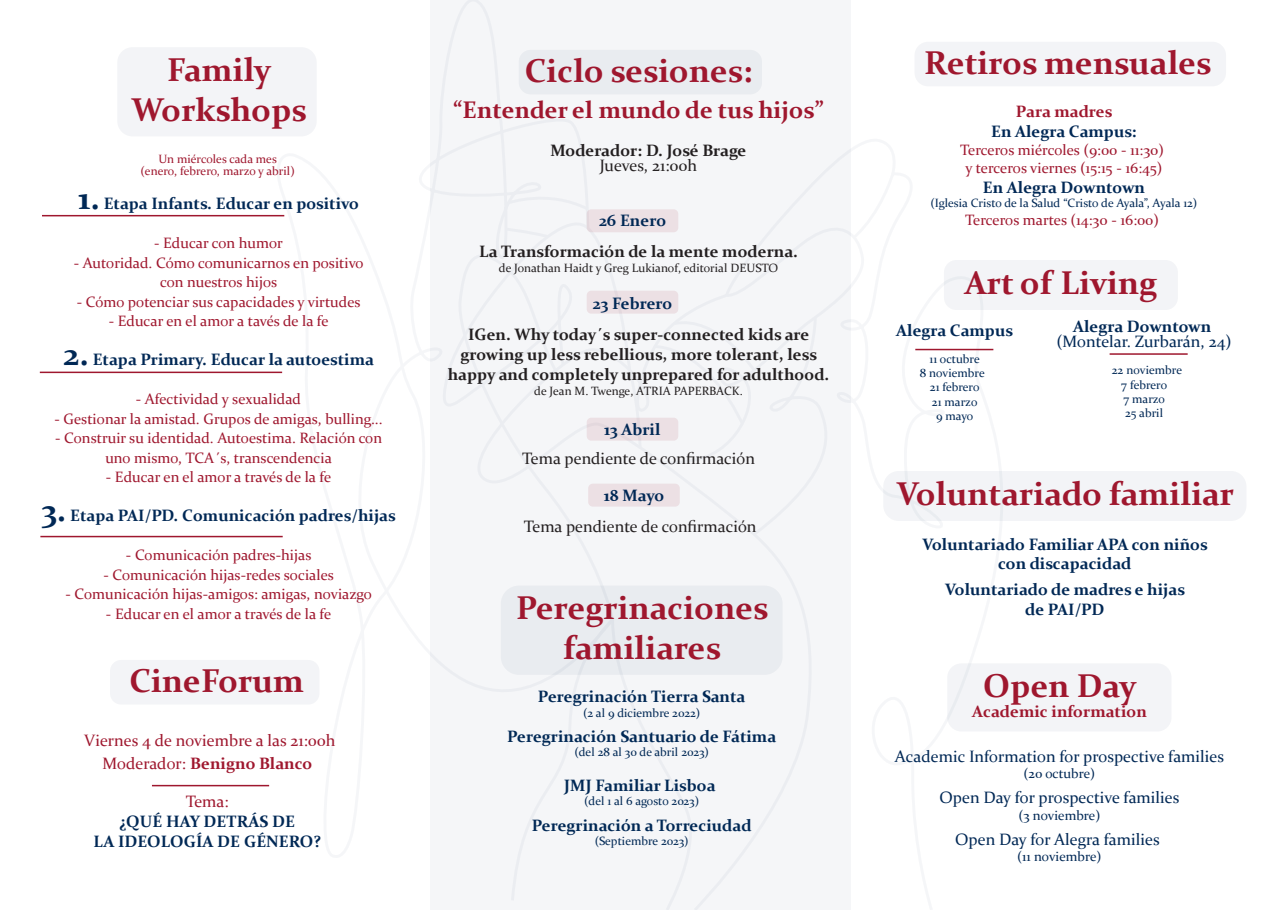
<style>
.page{position:relative;width:1280px;height:910px;background:#fff}
.page>*{position:absolute;margin:0;border:0;box-sizing:border-box;transform-origin:0 0}
.t1{font:700 33px/39.6px "Constantia";color:#9f172e;text-align:center}
.t2{font:700 24px "Constantia";color:#9f172e}
.t3{font:700 16.5px/19.8px "Constantia";color:#002855;text-align:center}
.t4{font:700 16.5px/19.8px "Constantia";color:#231f20;text-align:center}
.t5{font:16.5px "Constantia";color:#002855}
.t6{font:16.5px "Constantia";color:#231f20}
.t7{font:700 16.5px "Constantia";color:#9f172e}
.t8{font:16.5px "Constantia";color:#9f172e}
.t9{font:15px/19.5px "Constantia";color:#9f172e;text-align:center}
.t10{font:13.5px "Constantia";color:#002855}
.t11{font:12px/14.4px "Constantia";color:#002855;text-align:center}
.t12{font:12px "Constantia";color:#231f20}
.t13{font:12px/12px "Constantia";color:#9f172e;text-align:center}
.s1{font-size:33px}
.s2{font-weight:400}
</style>
<div class="page">
<div style="left:429px;top:0;width:421px;height:910px;background:#f5f6f8"></div>
<div style="left:117px;top:47px;width:200px;height:89px;background:#f3f4f7;border-radius:15px"></div>
<div style="left:110px;top:660px;width:209px;height:45px;background:#f3f4f7;border-radius:11px"></div>
<hr style="left:42px;top:215px;width:242px;height:1px;background:#9f172e">
<hr style="left:40px;top:372px;width:242px;height:1px;background:#9f172e">
<hr style="left:40px;top:536px;width:243px;height:1px;background:#9f172e">
<div style="left:519px;top:50px;width:243px;height:44px;background:#e9ecf0;border-radius:12px"></div>
<div style="left:501px;top:586px;width:282px;height:89px;background:#e9ecf0;border-radius:18px"></div>
<div style="left:883px;top:471px;width:363px;height:50px;background:#f3f4f7;border-radius:15px"></div>
<div style="left:947px;top:663px;width:224px;height:69px;background:#f3f4f7;border-radius:14px"></div>
<hr style="left:152px;top:785px;width:117px;height:1px;background:#9f172e">
<div style="left:944px;top:260px;width:234px;height:50px;background:#f3f4f7;border-radius:12px"></div>
<hr style="left:915px;top:349px;width:78px;height:1px;background:#9f172e">
<hr style="left:1109px;top:353px;width:79px;height:2px;background:#9f172e">
<div style="left:587px;top:209px;width:91px;height:23px;background:#ece0e4;border-radius:5px"></div>
<div style="left:587px;top:291px;width:91px;height:23px;background:#ece0e4;border-radius:5px"></div>
<div style="left:587px;top:418px;width:91px;height:23px;background:#ece0e4;border-radius:5px"></div>
<div style="left:588px;top:484px;width:92px;height:23px;background:#ece0e4;border-radius:5px"></div>
<div style="left:914px;top:42px;width:312px;height:44px;background:#f3f4f7;border-radius:14px"></div>
<h1 class="t1" style="left:132px;top:48px;width:177px">Family<br>Workshops</h1>
<p class="t13" style="left:141px;top:152px;width:156px">Un miércoles cada mes (enero, febrero, marzo y abril)</p>
<p class="t3" style="left:78px;top:193px;width:282px"><span class="s1">1.</span> Etapa Infants. Educar en positivo</p>
<p class="t9" style="left:154px;top:233px;width:130px">- Educar con humor</p>
<p class="t9" style="left:74px;top:252px;width:291px">- Autoridad. Cómo comunicarnos en positivo con nuestros hijos</p>
<p class="t9" style="left:77px;top:291px;width:285px">- Cómo potenciar sus capacidades y virtudes</p>
<p class="t9" style="left:109px;top:311px;width:221px">- Educar en el amor a tavés de la fe</p>
<p class="t3" style="left:63px;top:349px;width:312px"><span class="s1">2.</span> Etapa Primary. Educar la autoestima</p>
<p class="t9" style="left:136px;top:389px;width:167px">- Afectividad y sexualidad</p>
<p class="t9" style="left:54px;top:408px;width:330px">- Gestionar la amistad. Grupos de amigas, bulling...</p>
<p class="t9" style="left:55px;top:428px;width:329px">- Construir su identidad. Autoestima. Relación con uno mismo, TCA´s, transcendencia</p>
<p class="t9" style="left:106px;top:467px;width:227px">- Educar en el amor a través de la fe</p>
<p class="t3" style="left:42px;top:505px;width:355px"><span class="s1">3.</span> Etapa PAI/PD. Comunicación padres/hijas</p>
<p class="t9" style="left:126px;top:545px;width:187px">- Comunicación padres-hijas</p>
<p class="t9" style="left:103px;top:564px;width:232px">- Comunicación hijas-redes sociales</p>
<p class="t9" style="left:65px;top:584px;width:308px">- Comunicación hijas-amigos: amigas, noviazgo</p>
<p class="t9" style="left:106px;top:603px;width:227px">- Educar en el amor a través de la fe</p>
<h1 class="t1" style="left:129px;top:660px;width:176px">CineForum</h1>
<p class="t8" style="left:84px;top:729px;width:253px">Viernes 4 de noviembre a las 21:00h</p>
<p class="t7" style="left:103px;top:752px;width:211px"><span class="s2">Moderador:</span> Benigno Blanco</p>
<p class="t8" style="left:186px;top:790px;width:45px">Tema:</p>
<p class="t3" style="left:93px;top:811px;width:229px">¿QUÉ HAY DETRÁS DE<br>LA IDEOLOGÍA DE GÉNERO?</p>
<h1 class="t1" style="left:525px;top:49px;width:229px">Ciclo sesiones:</h1>
<h2 class="t2" style="left:453px;top:94px;width:372px">“Entender el mundo de tus hijos”</h2>
<p class="t4" style="left:550px;top:140px;width:198px">Moderador: D. José Brage</p>
<p class="t6" style="left:600px;top:154px;width:99px">Jueves, 21:00h</p>
<p class="t3" style="left:599px;top:210px;width:69px">26 Enero</p>
<p class="t4" style="left:479px;top:241px;width:320px">La Transformación de la mente moderna.</p>
<p class="t12" style="left:499px;top:260px;width:281px">de Jonathan Haidt y Greg Lukianof, editorial DEUSTO</p>
<p class="t3" style="left:593px;top:293px;width:81px">23 Febrero</p>
<p class="t4" style="left:448px;top:324px;width:383px">IGen. Why today´s super-connected kids are growing up less rebellious, more tolerant, less happy and completely unprepared for adulthood.</p>
<p class="t12" style="left:534px;top:382px;width:210px">de Jean M. Twenge, ATRIA PAPERBACK.</p>
<p class="t3" style="left:604px;top:418px;width:58px">13 Abril</p>
<p class="t6" style="left:522px;top:447px;width:234px">Tema pendiente de confirmación</p>
<p class="t3" style="left:604px;top:484px;width:62px">18 Mayo</p>
<p class="t6" style="left:524px;top:515px;width:234px">Tema pendiente de confirmación</p>
<h1 class="t1" style="left:516px;top:587px;width:254px">Peregrinaciones familiares</h1>
<p class="t3" style="left:538px;top:686px;width:209px">Peregrinación Tierra Santa</p>
<p class="t11" style="left:583px;top:705px;width:119px">(2 al 9 diciembre 2022)</p>
<p class="t3" style="left:507px;top:726px;width:271px">Peregrinación Santuario de Fátima</p>
<p class="t11" style="left:574px;top:745px;width:136px">(del 28 al 30 de abril 2023)</p>
<p class="t3" style="left:564px;top:774px;width:153px">JMJ Familiar Lisboa</p>
<p class="t11" style="left:584px;top:793px;width:117px">(del 1 al 6 agosto 2023)</p>
<p class="t3" style="left:532px;top:814px;width:221px">Peregrinación a Torreciudad</p>
<p class="t11" style="left:595px;top:833px;width:96px">(Septiembre 2023)</p>
<h1 class="t1" style="left:924px;top:41px;width:289px">Retiros mensuales</h1>
<p class="t7" style="left:1016px;top:100px;width:98px">Para madres</p>
<p class="t3" style="left:991px;top:121px;width:147px">En Alegra Campus:</p>
<p class="t9" style="left:960px;top:140px;width:205px;line-height:18px">Terceros miércoles (9:00 - 11:30) y terceros viernes (15:15 - 16:45)</p>
<p class="t3" style="left:983px;top:176px;width:164px">En Alegra Downtown</p>
<p class="t11" style="left:930px;top:195px;width:268px">(Iglesia Cristo de la Salud “Cristo de Ayala”, Ayala 12)</p>
<p class="t9" style="left:965px;top:210px;width:195px">Terceros martes (14:30 - 16:00)</p>
<h1 class="t1" style="left:965px;top:261px;width:194px">Art of Living</h1>
<p class="t3" style="left:896px;top:319px;width:118px">Alegra Campus</p>
<p class="t11" style="left:920px;top:351px;width:67px">11 octubre<br>8 noviembre<br>21 febrero<br>21 marzo<br>9 mayo</p>
<p class="t3" style="left:1073px;top:316px;width:140px">Alegra Downtown</p>
<p class="t5" style="left:1056px;top:330px;width:177px">(Montelar. Zurbarán, 24)</p>
<p class="t11" style="left:1112px;top:362px;width:72px">22 noviembre<br>7 febrero<br>7 marzo<br>25 abril</p>
<h1 class="t1" style="left:897px;top:472px;width:339px">Voluntariado familiar</h1>
<p class="t3" style="left:922px;top:533px;width:287px">Voluntariado Familiar APA con niños con discapacidad</p>
<p class="t3" style="left:945px;top:578px;width:241px">Voluntariado de madres e hijas de PAI/PD</p>
<h1 class="t1" style="left:983px;top:664px;width:155px">Open Day</h1>
<p class="t7" style="left:972px;top:700px;width:176px">Academic information</p>
<p class="t5" style="left:895px;top:745px;width:331px">Academic Information for prospective families</p>
<p class="t10" style="left:1023px;top:764px;width:73px">(20 octubre)</p>
<p class="t5" style="left:939px;top:787px;width:241px">Open Day for prospective families</p>
<p class="t10" style="left:1018px;top:806px;width:83px">(3 noviembre)</p>
<p class="t5" style="left:955px;top:828px;width:206px">Open Day for Alegra families</p>
<p class="t10" style="left:1017px;top:848px;width:86px">(11 noviembre)</p>
</div>
